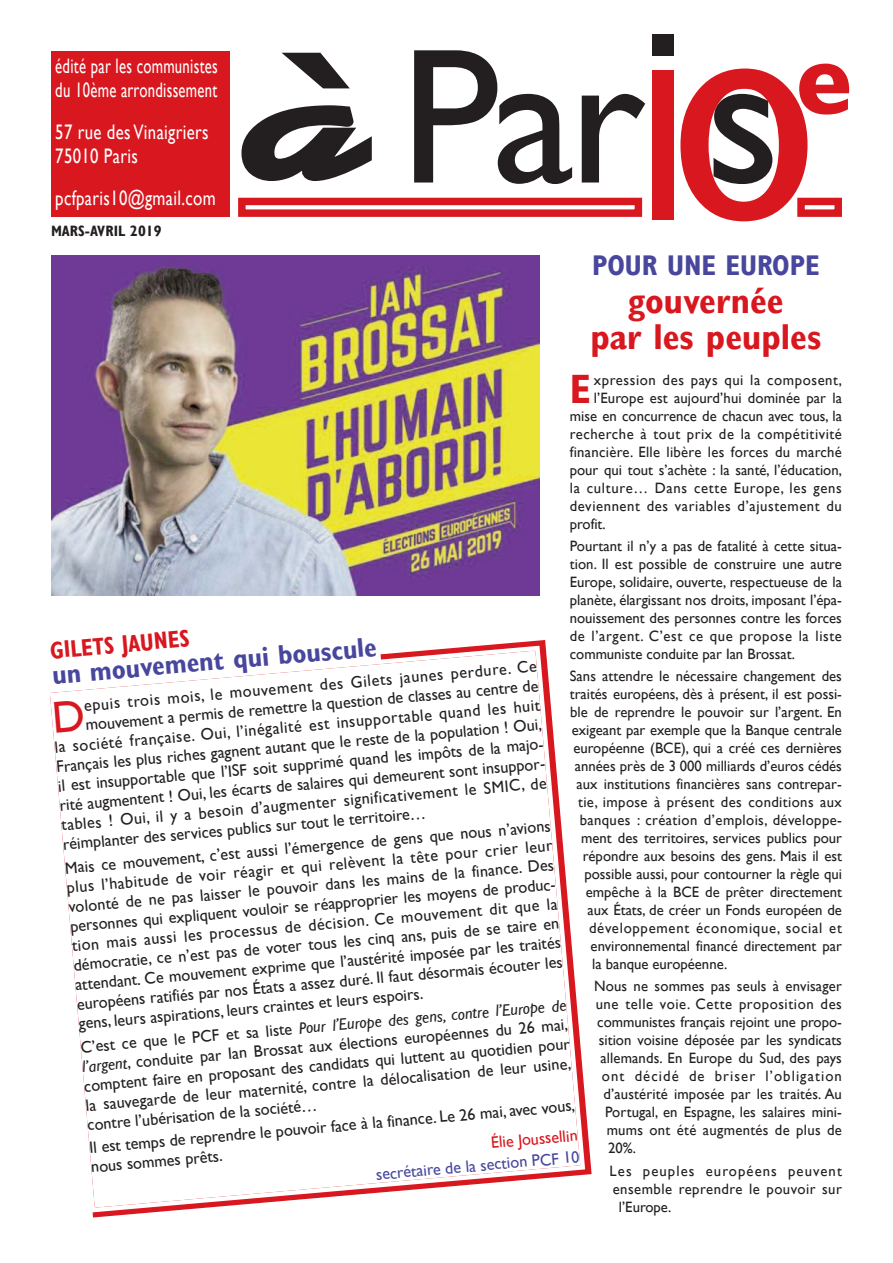
<style>
.page{position:relative;width:893px;height:1263px;background:#fff}
.page>*{position:absolute;margin:0;border:0;box-sizing:border-box;transform-origin:0 0}
.t1{font:219px "Gill Sans";color:#d8171f}
.t2{font:193.5px "Gill Sans";color:#231f20}
.t3{font:700 99px "Gill Sans";color:#d8171f;scale:.95 1}
.t4{font:700 condensed 40.95px "Gill Sans";color:#d8171f}
.t5{font:700 condensed 36px/36px "Gill Sans";color:#d8171f;text-align:center}
.t6{font:700 condensed 28.5px "Gill Sans";color:#48479d}
.t7{font:700 condensed 27px "Gill Sans";color:#48479d}
.t8{font:700 condensed 24px "Gill Sans";color:#d8171f;scale:.95 1}
.t9{font:21px/24px "Gill Sans";letter-spacing:.02em;color:#fff;scale:.8 1}
.t10{font:21px/24px "Gill Sans";letter-spacing:.02em;color:#fff;scale:.7 1}
.t11{font:16.5px/19.5px "Gill Sans";color:#231f20}
.t12{font:16.5px "Gill Sans";color:#48479d}
.t13{font:16.5px "Gill Sans";color:#d8171f}
.t14{font:15px/18px "Gill Sans";letter-spacing:.005em;color:#231f20;text-align:justify}
.t15{font:15px "Gill Sans";letter-spacing:.04em;color:#231f20}
.t16{font:15px "Gill Sans";letter-spacing:.035em;color:#231f20}
.t17{font:15px "Gill Sans";letter-spacing:.075em;color:#231f20}
.t18{font:15px "Gill Sans";letter-spacing:.03em;color:#231f20}
.t19{font:15px "Gill Sans";letter-spacing:.025em;color:#231f20}
.t20{font:15px "Gill Sans";letter-spacing:.045em;color:#231f20}
.t21{font:15px "Gill Sans";letter-spacing:.05em;color:#231f20}
.t22{font:700 condensed 15px "Gill Sans";color:#231f20}
.s1{font-family:"Swing";font-weight:700;font-size:210px}
.s2{font-style:italic}
</style>
<div class="page">
<div style="left:51px;top:51px;width:179px;height:166px;background:#d8171f"></div>
<div style="left:238px;top:198px;width:404px;height:19px;border:7px solid #d8171f"></div>
<div style="left:797px;top:198px;width:45px;height:19px;border:7px solid #d8171f"></div>
<div style="left:653px;top:34px;width:21px;height:21px;background:#231f20"></div>
<svg style="left:49px;top:643px;width:539px;height:572px"></svg>
<svg style="left:49px;top:643px;width:332px;height:48px"></svg>
<img style="left:51px;top:255px;width:489px;height:340px">
<svg style="left:54px;top:700px;width:30px;height:33px"></svg>
<p class="t10" style="left:55px;top:54px;width:234px">édité par les communistes du 10ème arrondissement</p>
<p class="t9" style="left:55px;top:120px;width:193px">57 rue des Vinaigriers<br>75010 Paris</p>
<p class="t9" style="left:55px;top:186px;width:202px">pcfparis10@gmail.com</p>
<p class="t22" style="left:51px;top:222px;width:112px">MARS-AVRIL 2019</p>
<h2 class="t2" style="left:243px;top:5px;width:539px"><span class="s1">à</span>Par s</h2>
<h3 class="t3" style="left:796px;top:22px;width:61px">e</h3>
<h1 class="t1" style="left:608px;top:19px;width:210px">10</h1>
<h3 class="t6" style="left:592px;top:248px;width:229px">POUR UNE EUROPE</h3>
<h3 class="t5" style="left:590px;top:283px;width:233px">GOUVERNÉE<br>PAR LES PEUPLES</h3>
<h3 class="t4" style="left:570px;top:364px;width:22px">E</h3>
<p class="t15" style="left:594px;top:371px;width:250px">xpression des pays qui la composent,</p>
<p class="t14" style="left:594px;top:388px;width:250px">l’Europe est aujourd’hui dominée par la</p>
<p class="t14" style="left:570px;top:406px;width:274px">mise en concurrence de chacun avec tous, la</p>
<p class="t16" style="left:570px;top:425px;width:274px">recherche à tout prix de la compétitivité</p>
<p class="t14" style="left:570px;top:442px;width:274px">financière. Elle libère les forces du marché</p>
<p class="t14" style="left:570px;top:460px;width:274px">pour qui tout s’achète : la santé, l’éducation,</p>
<p class="t20" style="left:570px;top:479px;width:274px">la culture… Dans cette Europe, les gens</p>
<p class="t15" style="left:570px;top:497px;width:274px">deviennent des variables d’ajustement du</p>
<p class="t14" style="left:570px;top:514px;width:37px">profit.</p>
<p class="t14" style="left:570px;top:537px;width:274px">Pourtant il n’y a pas de fatalité à cette situa&shy;tion. Il est possible de construire une autre Europe, solidaire, ouverte, respectueuse de la planète, élargissant nos droits, imposant l’épa&shy;nouissement des personnes contre les forces de l’argent. C’est ce que propose la liste communiste conduite par Ian Brossat.</p>
<p class="t14" style="left:570px;top:667px;width:274px">Sans attendre le nécessaire changement des</p>
<p class="t14" style="left:570px;top:685px;width:274px">traités européens, dès à présent, il est possi-</p>
<p class="t14" style="left:570px;top:703px;width:273px">ble de reprendre le pouvoir sur l’argent. En</p>
<p class="t14" style="left:572px;top:721px;width:272px">exigeant par exemple que la Banque centrale</p>
<p class="t14" style="left:573px;top:739px;width:270px">européenne (BCE), qui a créé ces dernières</p>
<p class="t14" style="left:575px;top:757px;width:268px">années près de 3 000 milliards d’euros cédés</p>
<p class="t14" style="left:576px;top:775px;width:267px">aux institutions financières sans contrepar-</p>
<p class="t19" style="left:578px;top:793px;width:265px">tie, impose à présent des conditions aux</p>
<p class="t18" style="left:580px;top:811px;width:264px">banques : création d’emplois, développe-</p>
<p class="t14" style="left:581px;top:829px;width:262px">ment des territoires, services publics pour</p>
<p class="t14" style="left:583px;top:847px;width:261px">répondre aux besoins des gens. Mais il est</p>
<p class="t14" style="left:584px;top:865px;width:259px">possible aussi, pour contourner la règle qui</p>
<p class="t14" style="left:586px;top:883px;width:258px">empêche à la BCE de prêter directement</p>
<p class="t14" style="left:587px;top:901px;width:256px">aux états, de créer un Fonds européen de</p>
<p class="t21" style="left:589px;top:919px;width:254px">développement économique, social et</p>
<p class="t14" style="left:591px;top:937px;width:253px">environnemental financé directement par</p>
<p class="t14" style="left:592px;top:955px;width:137px">la banque européenne.</p>
<p class="t14" style="left:594px;top:977px;width:249px">Nous ne sommes pas seuls à envisager</p>
<p class="t15" style="left:596px;top:996px;width:248px">une telle voie. Cette proposition des</p>
<p class="t14" style="left:597px;top:1013px;width:246px">communistes français rejoint une propo-</p>
<p class="t14" style="left:599px;top:1031px;width:245px">sition voisine déposée par les syndicats</p>
<p class="t14" style="left:600px;top:1049px;width:243px">allemands. En Europe du Sud, des pays</p>
<p class="t17" style="left:602px;top:1068px;width:241px">ont décidé de briser l’obligation</p>
<p class="t14" style="left:603px;top:1085px;width:240px">d’austérité imposée par les traités. Au</p>
<p class="t14" style="left:605px;top:1103px;width:238px">Portugal, en Espagne, les salaires mini-</p>
<p class="t14" style="left:607px;top:1121px;width:237px">mums ont été augmentés de plus de</p>
<p class="t14" style="left:608px;top:1139px;width:29px">20%.</p>
<p class="t17" style="left:610px;top:1162px;width:234px">Les peuples européens peuvent</p>
<p class="t16" style="left:613px;top:1180px;width:231px">ensemble reprendre le pouvoir sur</p>
<p class="t14" style="left:619px;top:1197px;width:54px">l’Europe.</p>
<h3 class="t8" style="left:49px;top:636px;width:149px;rotate:-5deg">GILETS JAUNES</h3>
<h3 class="t7" style="left:51px;top:659px;width:328px;rotate:-5deg">UN MOUVEMENT QUI BOUSCULE</h3>
<p class="t11" style="left:83px;top:696px;width:456px;rotate:-5deg">epuis trois mois, le mouvement des Gilets jaunes perdure. Ce</p>
<p class="t11" style="left:85px;top:715px;width:456px;rotate:-5deg">mouvement a permis de remettre la question de classes au centre de</p>
<p class="t11" style="left:54px;top:737px;width:489px;rotate:-5deg">la société française. Oui, l’inégalité est insupportable quand les huit</p>
<p class="t11" style="left:55px;top:757px;width:489px;rotate:-5deg">Français les plus riches gagnent autant que le reste de la population ! Oui,</p>
<p class="t11" style="left:57px;top:776px;width:492px;rotate:-5deg">il est insupportable que l’ISF soit supprimé quand les impôts de la majo-</p>
<p class="t11" style="left:59px;top:796px;width:492px;rotate:-5deg">rité augmentent ! Oui, les écarts de salaires qui demeurent sont insuppor-</p>
<p class="t11" style="left:61px;top:815px;width:489px;rotate:-5deg">tables ! Oui, il y a besoin d’augmenter significativement le SMIC, de</p>
<p class="t11" style="left:62px;top:834px;width:366px;rotate:-5deg">réimplanter des services publics sur tout le territoire…</p>
<p class="t11" style="left:64px;top:858px;width:492px;rotate:-5deg">Mais ce mouvement, c’est aussi l’émergence de gens que nous n’avions plus l’habitude de voir réagir et qui relèvent la tête pour crier leur volonté de ne pas laisser le pouvoir dans les mains de la finance. Des personnes qui expliquent vouloir se réapproprier les moyens de produc&shy;tion mais aussi les processus de décision. Ce mouvement dit que la démocratie, ce n’est pas de voter tous les cinq ans, puis de se taire en attendant. Ce mouvement exprime que l’austérité imposée par les traités européens ratifiés par nos états a assez duré. Il faut désormais écouter les gens, leurs aspirations, leurs craintes et leurs espoirs.</p>
<p class="t11" style="left:80px;top:1037px;width:489px;text-align:justify;rotate:-5deg">C’est ce que le PCF et sa liste <span class="s2">Pour l’Europe des gens, contre l’Europe de l’argent</span>, conduite par Ian Brossat aux élections européennes du 26 mai, comptent faire en proposant des candidats qui luttent au quotidien pour la sauvegarde de leur maternité, contre la délocalisation de leur usine, contre l’ubérisation de la société…</p>
<p class="t11" style="left:89px;top:1138px;width:489px;rotate:-5deg">Il est temps de reprendre le pouvoir face à la finance. Le 26 mai, avec vous, nous sommes prêts.</p>
<p class="t13" style="left:490px;top:1133px;width:89px;rotate:-5deg">élie Joussellin</p>
<p class="t12" style="left:375px;top:1165px;width:206px;rotate:-5deg">secrétaire de la section PCF 10</p>
</div>
